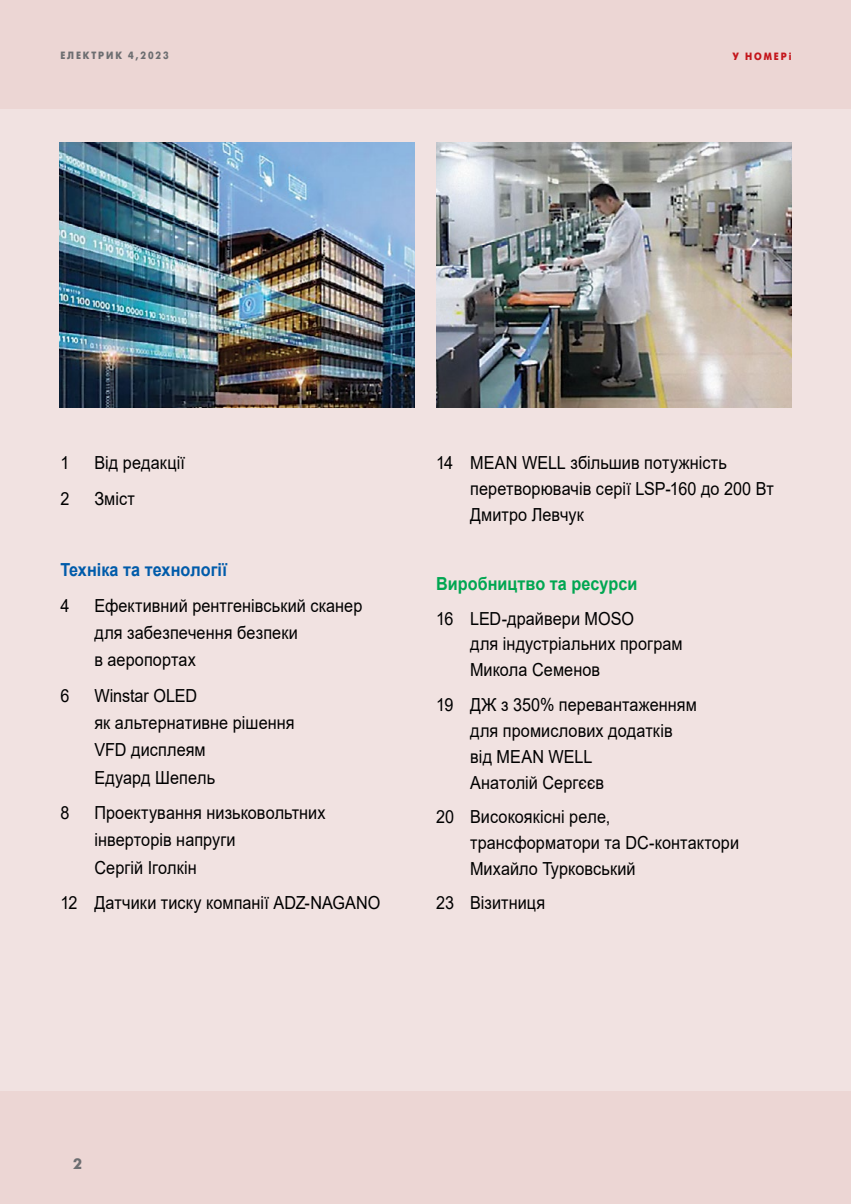
<style>
.page{position:relative;width:851px;height:1204px;background:#fff}
.page>*{position:absolute;margin:0;border:0;box-sizing:border-box;transform-origin:0 0}
.t1{font:18px/26px "Arial";letter-spacing:.005em;color:#000;scale:.9 1}
.t2{font:700 18px "Arial";color:#00a651;scale:.9 1}
.t3{font:700 18px "Arial";letter-spacing:.005em;color:#005baa;scale:.9 1}
.t4{font:700 15px "Futuris C";color:#6d6e71}
.t5{font:700 10.5px "Futuris C";letter-spacing:.2em;color:#6d6e71;scale:.9 1}
.t6{font:700 10.5px "Futuris C";letter-spacing:.2em;color:#c4161c;scale:.9 1}
</style>
<div class="page">
<div style="left:0;top:0;width:850px;height:1203px;background:#f1e2e1"></div>
<div style="left:0;top:0;width:850px;height:108px;background:#ecd6d4"></div>
<div style="left:0;top:1091px;width:850px;height:112px;background:#ecd6d4"></div>
<img style="left:59px;top:143px;width:356px;height:264px">
<img style="left:436px;top:143px;width:355px;height:264px">
<p class="t5" style="left:60px;top:49px;width:122px">ЕЛЕКТРИК 4,2023</p>
<p class="t6" style="left:732px;top:51px;width:67px">У НОМЕРі</p>
<p class="t1" style="left:60px;top:450px;width:12px">1</p>
<p class="t1" style="left:94px;top:450px;width:102px">Від редакції</p>
<p class="t1" style="left:60px;top:485px;width:12px">2</p>
<p class="t1" style="left:94px;top:485px;width:47px">Зміст</p>
<p class="t3" style="left:60px;top:557px;width:186px">Техніка та технології</p>
<p class="t1" style="left:60px;top:592px;width:12px">4</p>
<p class="t1" style="left:94px;top:592px;width:299px;line-height:27.2px">Ефективний рентгенівський сканер для забезпечення безпеки<br>в аеропортах</p>
<p class="t1" style="left:60px;top:682px;width:12px">6</p>
<p class="t1" style="left:94px;top:682px;width:224px;line-height:27.2px">Winstar OLED<br>як альтернативне рішення<br>VFD дисплеям<br>Едуард Шепель</p>
<p class="t1" style="left:60px;top:799px;width:12px">8</p>
<p class="t1" style="left:94px;top:799px;width:258px;line-height:27.2px">Проектування низьковольтних інверторів напруги<br>Сергій Іголкін</p>
<p class="t1" style="left:60px;top:889px;width:357px">12 Датчики тиску компанії ADZ-NAGANO</p>
<p class="t1" style="left:470px;top:450px;width:339px;text-indent:-34px">14 MEAN WELL збільшив потужність перетворювачів серії LSP-160 до 200 Вт<br>Дмитро Левчук</p>
<p class="t2" style="left:436px;top:571px;width:225px">Виробництво та ресурси</p>
<p class="t1" style="left:470px;top:605px;width:237px;text-indent:-34px">16 LED-драйвери MOSO<br>для індустріальних програм<br>Микола Семенов</p>
<p class="t1" style="left:470px;top:691px;width:253px;text-indent:-34px">19 ДЖ з 350% перевантаженням для промислових додатків від MEAN WELL<br>Анатолій Сергєєв</p>
<p class="t1" style="left:470px;top:803px;width:300px;text-indent:-34px">20 Високоякісні реле, трансформатори та DC-контактори<br>Михайло Турковський</p>
<p class="t1" style="left:436px;top:889px;width:123px">23 Візитниця</p>
<p class="t4" style="left:73px;top:1155px;width:10px">2</p>
</div>
